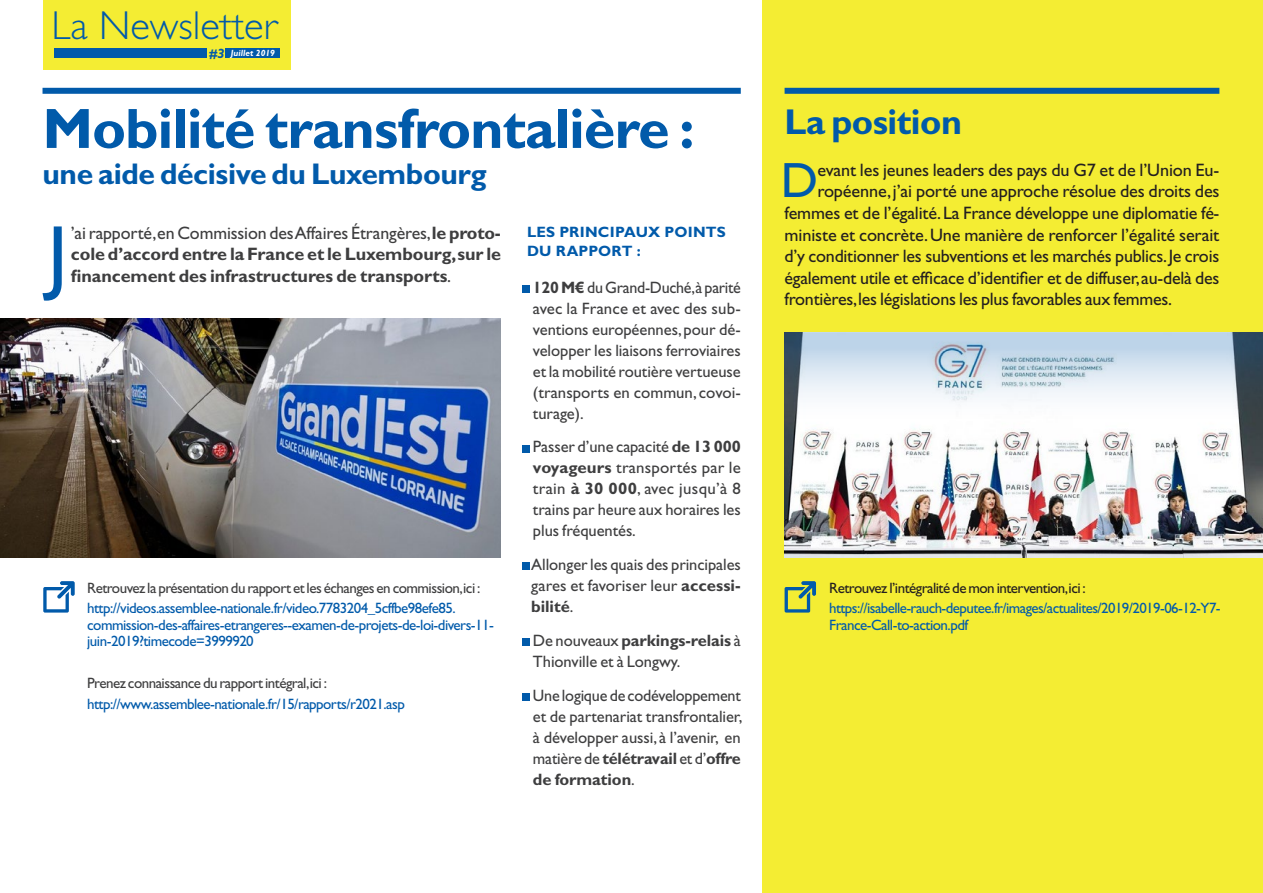
<style>
.page{position:relative;width:1263px;height:893px;background:#fff}
.page>*{position:absolute;margin:0;border:0;box-sizing:border-box;transform-origin:0 0}
.t1{font:81.3px "Gill Sans Std";color:#015aaa}
.t2{font:700 57px "Gill Sans Std";letter-spacing:-.015em;color:#015aaa}
.t3{font:49.65px "Gill Sans Std";color:#015aaa}
.t4{font:300 40.5px "Gill Sans Std";color:#015aaa}
.t5{font:700 36px "Gill Sans Std";letter-spacing:-.015em;color:#015aaa}
.t6{font:700 30px "Gill Sans Std";letter-spacing:-.015em;color:#015aaa}
.t7{font:18px "Gill Sans Std";letter-spacing:-.015em;color:#231f20}
.t8{font:700 18px/21.6px "Gill Sans Std";letter-spacing:-.005em;color:#3e3e3f;text-align:justify}
.t9{font:16.5px/21px "Gill Sans Std";letter-spacing:-.005em;color:#3e3e3f;text-align:justify}
.t10{font:15px/16.5px "Gill Sans Std";letter-spacing:-.035em;color:#015aaa}
.t11{font:15px "Gill Sans Std";letter-spacing:-.035em;color:#3e3e3f}
.t12{font:15px "Gill Sans Std";letter-spacing:-.035em;color:#231f20}
.t13{font:700 15px "Gill Sans Std";letter-spacing:.015em;color:#015aaa}
.t14{font:italic 700 13.5px "Gill Sans Std";color:#015aaa}
.t15{font:italic 700 9px "Gill Sans Std";color:#fff}
.s1{font-weight:400}
.s2{font-weight:700}
</style>
<div class="page">
<div style="left:762px;top:0;width:501px;height:893px;background:#f4ed33"></div>
<div style="left:43px;top:88px;width:698px;height:6px;background:#015aaa"></div>
<div style="left:43px;top:0;width:247px;height:70px;background:#f4ed33"></div>
<div style="left:54px;top:48px;width:152px;height:10px;background:#015aaa"></div>
<div style="left:226px;top:48px;width:54px;height:10px;background:#015aaa"></div>
<div style="left:784px;top:88px;width:435px;height:6px;background:#015aaa"></div>
<img style="left:784px;top:430px;width:479px;height:128px">
<svg style="left:784px;top:333px;width:479px;height:97px;background:#cfdae3"></svg>
<svg style="left:784px;top:581px;width:32px;height:32px"></svg>
<img style="left:0;top:318px;width:501px;height:240px">
<div style="left:522px;top:285px;width:8px;height:8px;background:#015aaa"></div>
<div style="left:522px;top:445px;width:8px;height:7px;background:#015aaa"></div>
<div style="left:522px;top:562px;width:8px;height:8px;background:#015aaa"></div>
<div style="left:522px;top:638px;width:8px;height:8px;background:#015aaa"></div>
<div style="left:522px;top:693px;width:8px;height:8px;background:#015aaa"></div>
<svg style="left:43px;top:581px;width:32px;height:32px"></svg>
<p class="t4" style="left:52px;top:3px;width:227px">La Newsletter</p>
<p class="t14" style="left:210px;top:45px;width:17px">#3</p>
<p class="t15" style="left:231px;top:48px;width:46px">Juillet 2019</p>
<p class="t2" style="left:43px;top:95px;width:653px">Mobilité transfrontalière :</p>
<p class="t6" style="left:43px;top:156px;width:446px">une aide décisive du Luxembourg</p>
<p class="t1" style="left:48px;top:208px;width:22px">J</p>
<p class="t8" style="left:71px;top:222px;width:432px"><span class="s1">’ai rapporté,en Commission des Affaires Étrangères,</span>le proto&shy;cole d’accord entre la France et le Luxembourg,sur le financement des infrastructures de transports<span class="s1">.</span></p>
<p class="t11" style="left:87px;top:579px;width:395px">Retrouvez la présentation du rapport et les échanges en commission,ici :</p>
<p class="t10" style="left:87px;top:600px;width:408px">http://videos.assemblee-nationale.fr/video.7783204_5cffbe98efe85. commission-des-affaires-etrangeres--examen-de-projets-de-loi-divers-11- juin-2019?timecode=3999920</p>
<p class="t11" style="left:87px;top:674px;width:241px">Prenez connaissance du rapport intégral,ici :</p>
<p class="t10" style="left:87px;top:695px;width:319px">http://www.assemblee-nationale.fr/15/rapports/r2021.asp</p>
<p class="t13" style="left:527px;top:223px;width:200px">LES PRINCIPAUX POINTS</p>
<p class="t13" style="left:527px;top:242px;width:115px">DU RAPPORT :</p>
<p class="t9" style="left:533px;top:277px;width:209px"><span class="s2">120 M€</span> du Grand-Duché,à parité avec la France et avec des sub&shy;ventions européennes, pour dé&shy;velopper les liaisons ferroviaires et la mobilité routière vertueuse (transports en commun, covoi&shy;turage).</p>
<p class="t9" style="left:533px;top:436px;width:209px">Passer d’une capacité <span class="s2">de 13 000 voyageurs</span> transportés par le train <span class="s2">à 30 000</span>, avec jusqu’à 8 trains par heure aux horaires les plus fréquentés.</p>
<p class="t9" style="left:531px;top:554px;width:211px">Allonger les quais des principales gares et favoriser leur <span class="s2">accessi&shy;bilité</span>.</p>
<p class="t9" style="left:533px;top:630px;width:209px">De nouveaux <span class="s2">parkings-relais</span> à<br>Thionville et à Longwy.</p>
<p class="t9" style="left:533px;top:685px;width:211px">Une logique de codéveloppement et de partenariat transfrontalier, à développer aussi, à l’avenir, en matière de <span class="s2">télétravail</span> et d’<span class="s2">offre de formation</span>.</p>
<p class="t5" style="left:784px;top:100px;width:179px">La position</p>
<p class="t3" style="left:781px;top:152px;width:39px">D</p>
<p class="t7" style="left:817px;top:159px;width:403px">evant les jeunes leaders des pays du G7 et de l’Union Eu-</p>
<p class="t7" style="left:817px;top:181px;width:404px">ropéenne, j’ai porté une approche résolue des droits des</p>
<p class="t7" style="left:784px;top:203px;width:436px">femmes et de l’égalité. La France développe une diplomatie fé-</p>
<p class="t7" style="left:784px;top:224px;width:436px">ministe et concrète. Une manière de renforcer l’égalité serait</p>
<p class="t7" style="left:784px;top:246px;width:436px">d’y conditionner les subventions et les marchés publics. Je crois</p>
<p class="t7" style="left:784px;top:267px;width:436px">également utile et efficace d’identifier et de diffuser, au-delà des</p>
<p class="t7" style="left:784px;top:289px;width:389px">frontières, les législations les plus favorables aux femmes.</p>
<p class="t12" style="left:829px;top:579px;width:258px">Retrouvez l’intégralité de mon intervention,ici :</p>
<p class="t10" style="left:829px;top:600px;width:393px">https://isabelle-rauch-deputee.fr/images/actualites/2019/2019-06-12-Y7-<br>France-Call-to-action.pdf</p>
</div>
